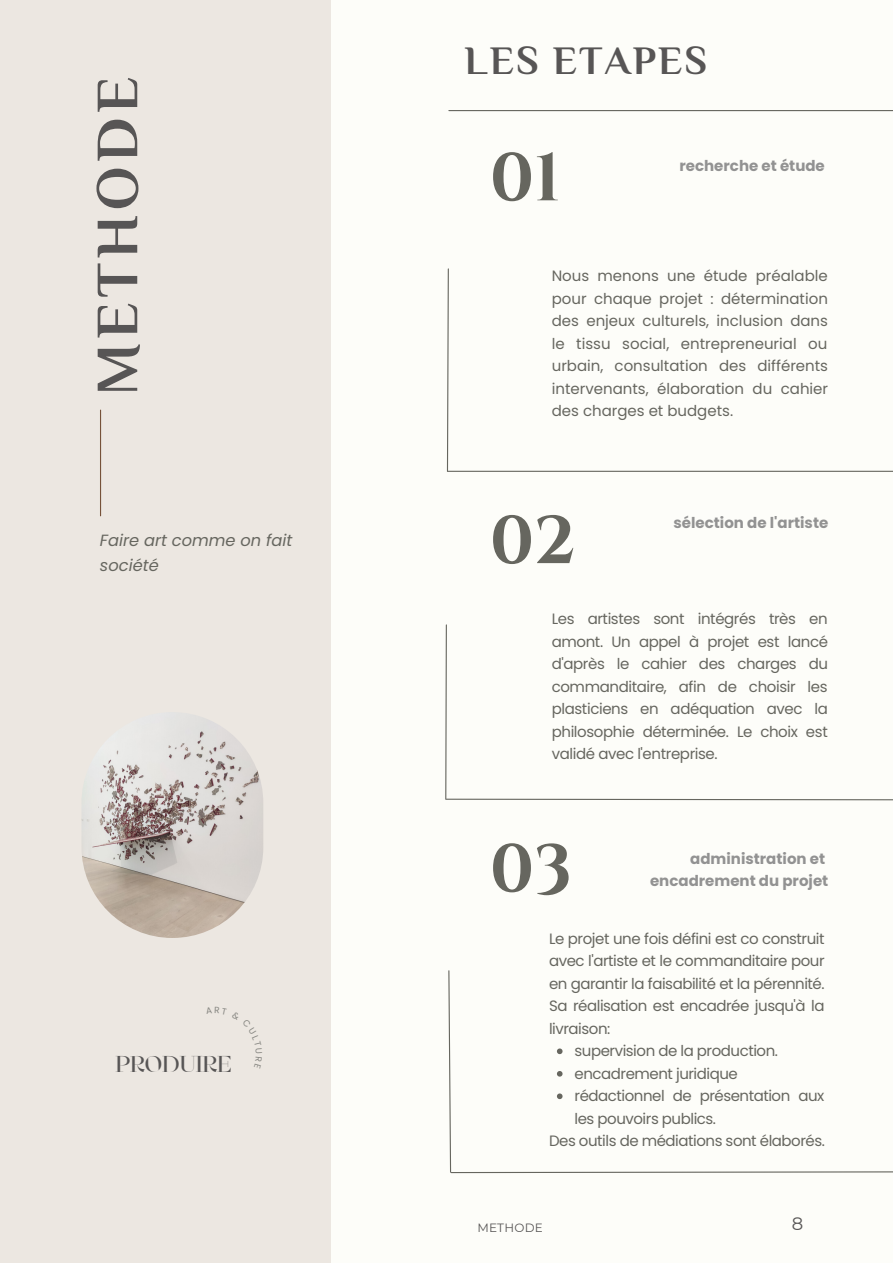
<style>
.page{position:relative;width:893px;height:1264px;background:#fff}
.page>*{position:absolute;margin:0;border:0;box-sizing:border-box;transform-origin:0 0}
.t1{font:700 67.5px "Cinzel";color:#66665f}
.t2{font:700 60px "El Messiri";letter-spacing:.08em;color:#575555}
.t3{font:700 40.5px "El Messiri";letter-spacing:.05em;color:#575555}
.t4{font:21px "Lince TH";letter-spacing:-.04em;color:#575555}
.t5{font:18px "Montserrat";color:#575555}
.t6{font:italic 16.2px/24.8px "Poppins";color:#66665f}
.t7{font:15px/22.5px "Poppins";letter-spacing:-.03em;color:#66665f;text-align:justify}
.t8{font:700 15px/22.5px "Poppins";color:#929292;text-align:right}
.t9{font:12px "Montserrat";letter-spacing:.02em;color:#575555}
</style>
<div class="page">
<div style="left:0;top:0;width:892px;height:1262px;background:#fdfdf9"></div>
<div style="left:0;top:0;width:330px;height:1262px;background:#ece7e1"></div>
<hr style="left:100px;top:410px;width:1px;height:106px;background:#765239">
<img style="left:81px;top:712px;width:182px;height:226px;border-radius:91px">
<hr style="left:449px;top:110px;width:443px;height:1px;background:#66665f">
<svg style="left:446px;top:268px;width:3px;height:203px"></svg>
<hr style="left:447px;top:471px;width:445px;height:1px;background:#66665f">
<svg style="left:445px;top:624px;width:447px;height:177px"></svg>
<svg style="left:448px;top:970px;width:444px;height:203px"></svg>
<h2 class="t2" style="left:81px;top:395px;width:320px;rotate:-90deg">METHODE</h2>
<p class="t6" style="left:100px;top:528px;width:194px">Faire art comme on fait société</p>
<h3 class="t4" style="left:115px;top:1047px;width:118px">PRODUIRE</h3>
<h3 class="t3" style="left:464px;top:36px;width:244px">LES ETAPES</h3>
<h1 class="t1" style="left:490px;top:135px;width:72px">01</h1>
<p class="t8" style="left:679px;top:154px;width:147px">recherche et étude</p>
<p class="t7" style="left:551px;top:265px;width:278px">Nous menons une étude préalable pour chaque projet : détermination des enjeux culturels, inclusion dans le tissu social, entrepreneurial ou urbain, consultation des différents intervenants, élaboration du cahier des charges et budgets.</p>
<h1 class="t1" style="left:490px;top:497px;width:87px">02</h1>
<p class="t8" style="left:673px;top:511px;width:156px">sélection de l'artiste</p>
<p class="t7" style="left:551px;top:608px;width:278px">Les artistes sont intégrés très en amont. Un appel à projet est lancé d'après le cahier des charges du commanditaire, afin de choisir les plasticiens en adéquation avec la philosophie déterminée. Le choix est validé avec l'entreprise.</p>
<h1 class="t1" style="left:490px;top:825px;width:84px">03</h1>
<p class="t8" style="left:650px;top:847px;width:180px">administration et encadrement du projet</p>
<p class="t7" style="left:549px;top:927px;width:277px">Le projet une fois défini est co construit avec l'artiste et le commanditaire pour en garantir la faisabilité et la pérennité.<br>Sa réalisation est encadrée jusqu'à la livraison:</p>
<p class="t7" style="left:574px;top:1039px;width:251px;text-align:left">supervision de la production. encadrement juridique rédactionnel de présentation aux les pouvoirs publics.</p>
<p class="t7" style="left:549px;top:1129px;width:277px">Des outils de médiations sont élaborés.</p>
<p class="t9" style="left:477px;top:1220px;width:67px">METHODE</p>
<p class="t5" style="left:791px;top:1211px;width:13px">8</p>
</div>
